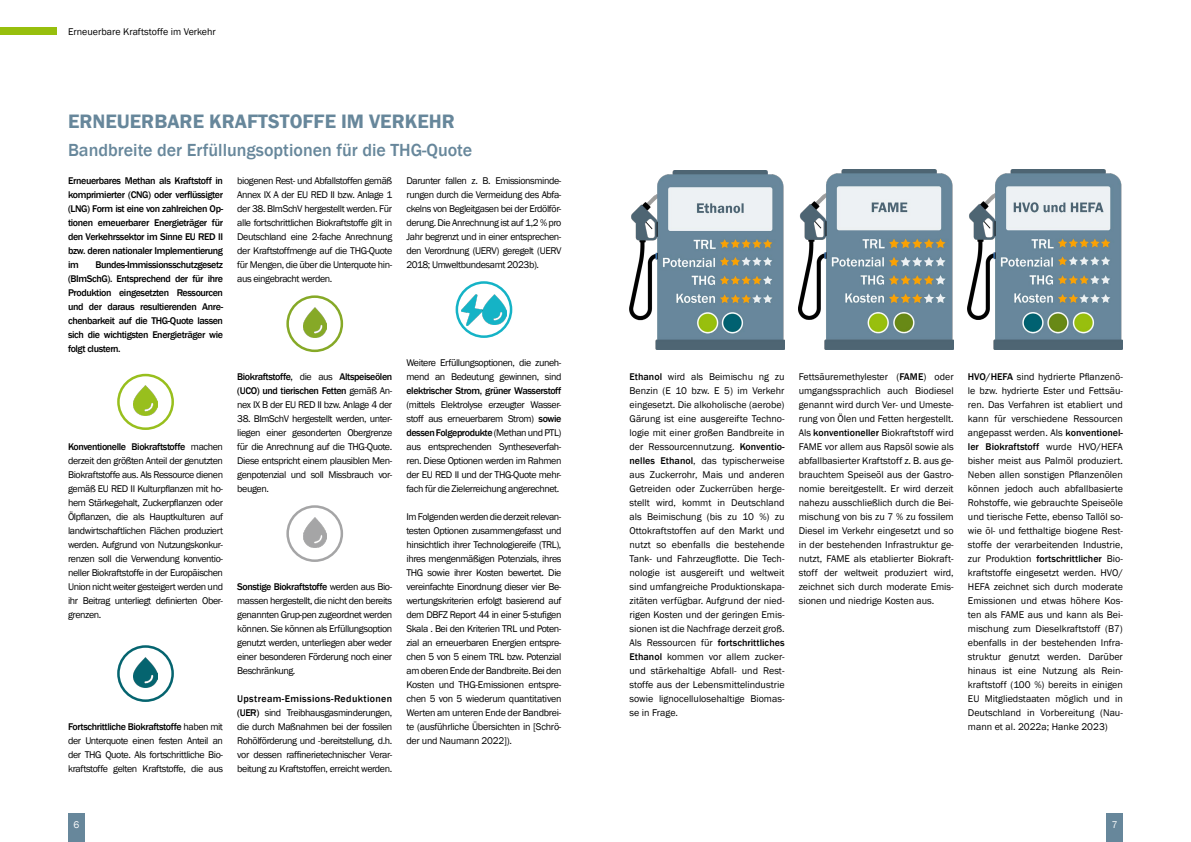
<style>
.page{position:relative;width:1191px;height:842px;background:#fff}
.page>*{position:absolute;margin:0;border:0;box-sizing:border-box;transform-origin:0 0}
.Hauptüberschrift{font:600 20px "Franklin Gothic";color:#67879b}
.Fließtext{font:500 18px "Franklin Gothic";color:#67879b}
.Endnoten_Verzeichnis{font:10px/14px "Franklin Gothic";letter-spacing:-.04em;color:#000;text-align:justify}
.Fließtext-2{font:10px/14px "Franklin Gothic";letter-spacing:-.04em;color:#000;text-align:justify}
.Fließtext-3{font:500 10px/14px "Franklin Gothic";letter-spacing:-.04em;color:#000;text-align:justify}
.Endnoten_Verzeichnis-2{font:500 10px/14px "Franklin Gothic";letter-spacing:-.04em;color:#000;text-align:justify}
.Endnoten_Verzeichnis-3{font:10px "Franklin Gothic";color:#000}
.t1{font:10px "Franklin Gothic";color:#fff}
.s1{font-weight:500}
.s2{font-weight:400}
</style>
<div class="page">
<img style="left:134px;top:385px;width:23px;height:31px">
<div style="left:117px;top:374px;width:57px;height:56px;border:3px solid #98bf1d;border-radius:50%"></div>
<div style="left:117px;top:645px;width:57px;height:57px;border:3px solid #05646f;border-radius:50%"></div>
<img style="left:134px;top:657px;width:23px;height:30px">
<div style="left:286px;top:295px;width:57px;height:57px;border:3px solid #86a927;border-radius:50%"></div>
<img style="left:303px;top:307px;width:23px;height:31px">
<div style="left:455px;top:281px;width:57px;height:57px;border:3px solid #15b3c6;border-radius:50%"></div>
<img style="left:461px;top:294px;width:45px;height:31px">
<img style="left:798px;top:170px;width:155px;height:179px">
<img style="left:968px;top:170px;width:154px;height:179px">
<div style="left:286px;top:505px;width:57px;height:57px;border:3px solid #a5a5a6;border-radius:50%"></div>
<img style="left:303px;top:517px;width:23px;height:30px">
<img style="left:629px;top:170px;width:155px;height:179px">
<div style="left:68px;top:813px;width:16px;height:29px;background:#67879b"></div>
<div style="left:1106px;top:813px;width:17px;height:29px;background:#67879b"></div>
<div style="left:0;top:28px;width:57px;height:7px;background:#97bf0d"></div>
<p class="Endnoten_Verzeichnis-3" style="left:68px;top:25px;width:149px">Erneuerbare Kraftstoffe im Verkehr</p>
<p class="Hauptüberschrift" style="left:68px;top:109px;width:388px">ERNEUERBARE KRAFTSTOFFE IM VERKEHR</p>
<p class="Fließtext" style="left:68px;top:139px;width:406px">Bandbreite der Erfüllungsoptionen für die THG-Quote</p>
<p class="Fließtext-3" style="left:68px;top:174px;width:156px">Erneuerbares Methan als Kraftstoff in komprimierter (CNG) oder verflüssigter (LNG) Form ist eine von zahlreichen Op&shy;tionen erneuerbarer Energieträger für den Verkehrssektor im Sinne EU RED II bzw. deren nationaler Implementierung im</p>
<p class="Endnoten_Verzeichnis" style="left:237px;top:174px;width:156px">biogenen Rest- und Abfallstoffen gemäß Annex IX A der EU RED II bzw. Anlage 1 der 38. BImSchV hergestellt werden. Für alle fortschrittlichen Biokraftstoffe gilt in Deutschland eine 2-fache Anrechnung der Kraftstoffmenge auf die THG-Quote für Mengen, die über die Unterquote hin&shy;aus eingebracht werden.</p>
<p class="Endnoten_Verzeichnis" style="left:406px;top:174px;width:156px">Darunter fallen z. B. Emissionsminde&shy;rungen durch die Vermeidung des Abfa&shy;ckelns von Begleitgasen bei der Erdölför&shy;derung. Die Anrechnung ist auf 1,2 % pro Jahr begrenzt und in einer entsprechen&shy;den Verordnung (UERV) geregelt (UERV 2018; Umweltbundesamt 2023b).</p>
<p class="Fließtext-3" style="left:68px;top:258px;width:156px;text-indent:27px">Bundes-Immissionsschutzgesetz (BImSchG). Entsprechend der für ihre Produktion eingesetzten Ressourcen und der daraus resultierenden Anre&shy;chenbarkeit auf die THG-Quote lassen sich die wichtigsten Energieträger wie folgt clustern.</p>
<p class="Fließtext-2" style="left:68px;top:440px;width:156px"><span class="s1">Konventionelle Biokraftstoffe</span> machen derzeit den größten Anteil der genutzten Biokraftstoffe aus. Als Ressource dienen gemäß EU RED II Kulturpflanzen mit ho&shy;hem Stärkegehalt, Zuckerpflanzen oder Ölpflanzen, die als Hauptkulturen auf landwirtschaftlichen Flächen produziert werden. Aufgrund von Nutzungskonkur&shy;renzen soll die Verwendung konventio&shy;neller Biokraftstoffe in der Europäischen Union nicht weiter gesteigert werden und ihr Beitrag unterliegt definierten Ober&shy;grenzen.</p>
<p class="Endnoten_Verzeichnis" style="left:68px;top:720px;width:156px"><span class="s1">Fortschrittliche Biokraftstoffe</span> haben mit der Unterquote einen festen Anteil an der THG Quote. Als fortschrittliche Bio&shy;kraftstoffe gelten Kraftstoffe, die aus</p>
<p class="Endnoten_Verzeichnis-2" style="left:237px;top:370px;width:156px">Biokraftstoffe, <span class="s2">die aus</span> Altspeiseölen (UCO) und tierischen Fetten <span class="s2">gemäß An&shy;nex IX B der EU RED II bzw. Anlage 4 der</span></p>
<p class="Endnoten_Verzeichnis" style="left:237px;top:412px;width:156px">38. BImSchV hergestellt werden, unter&shy;liegen einer gesonderten Obergrenze für die Anrechnung auf die THG-Quote.<br>Diese entspricht einem plausiblen Men&shy;genpotenzial und soll Missbrauch vor&shy;beugen.</p>
<p class="Endnoten_Verzeichnis" style="left:237px;top:580px;width:156px"><span class="s1">Sonstige Biokraftstoffe</span> werden aus Bio&shy;massen hergestellt, die nicht den bereits genannten Grup-pen zugeordnet werden können. Sie können als Erfüllungsoption genutzt werden, unterliegen aber weder einer besonderen Förderung noch einer Beschränkung.</p>
<p class="Endnoten_Verzeichnis" style="left:237px;top:692px;width:156px"><span class="s1">Upstream-Emissions-Reduktionen (UER)</span> sind Treibhausgasminderungen, die durch Maßnahmen bei der fossilen Rohölförderung und -bereitstellung, d.h. vor dessen raffinerietechnischer Verar&shy;beitung zu Kraftstoffen, erreicht werden.</p>
<p class="Endnoten_Verzeichnis" style="left:406px;top:356px;width:156px">Weitere Erfüllungsoptionen, die zuneh&shy;mend an Bedeutung gewinnen, sind <span class="s1">elektrischer Strom, grüner Wasserstoff </span>(mittels Elektrolyse erzeugter Wasser&shy;stoff aus erneuerbarem Strom) <span class="s1">sowie dessen Folgeprodukte</span> (Methan und PTL) aus entsprechenden Syntheseverfah&shy;ren. Diese Optionen werden im Rahmen der EU RED II und der THG-Quote mehr&shy;fach für die Zielerreichung angerechnet.</p>
<p class="Endnoten_Verzeichnis" style="left:406px;top:510px;width:156px">Im Folgenden werden die derzeit relevan&shy;testen Optionen zusammengefasst und hinsichtlich ihrer Technologiereife (TRL), ihres mengenmäßigen Potenzials, ihres THG sowie ihrer Kosten bewertet. Die vereinfachte Einordnung dieser vier Be&shy;wertungskriterien erfolgt basierend auf dem DBFZ Report 44 in einer 5-stufigen Skala . Bei den Kriterien TRL und Poten&shy;zial an erneuerbaren Energien entspre&shy;chen 5 von 5 einem TRL bzw. Potenzial am oberen Ende der Bandbreite. Bei den Kosten und THG-Emissionen entspre&shy;chen 5 von 5 wiederum quantitativen Werten am unteren Ende der Bandbrei&shy;te (ausführliche Übersichten in [Schrö&shy;der und Naumann 2022]).</p>
<p class="Endnoten_Verzeichnis" style="left:629px;top:370px;width:156px"><span class="s1">Ethanol</span> wird als Beimischu ng zu Benzin (E 10 bzw. E 5) im Verkehr eingesetzt. Die alkoholische (aerobe)<br>Gärung ist eine ausgereifte Techno&shy;logie mit einer großen Bandbreite in der Ressourcennutzung. <span class="s1">Konventio&shy;nelles Ethanol</span>, das typischerweise aus Zuckerrohr, Mais und anderen Getreiden oder Zuckerrüben herge&shy;stellt wird, kommt in Deutschland als Beimischung (bis zu 10 %) zu Ottokraftstoffen auf den Markt und nutzt so ebenfalls die bestehende Tank- und Fahrzeugflotte. Die Tech&shy;nologie ist ausgereift und weltweit sind umfangreiche Produktionskapa&shy;zitäten verfügbar. Aufgrund der nied&shy;rigen Kosten und der geringen Emis&shy;sionen ist die Nachfrage derzeit groß.<br>Als Ressourcen für <span class="s1">fortschrittliches Ethanol</span> kommen vor allem zucker&shy;und stärkehaltige Abfall- und Rest&shy;stoffe aus der Lebensmittelindustrie sowie lignocellulosehaltige Biomas&shy;se in Frage.</p>
<p class="Endnoten_Verzeichnis" style="left:798px;top:370px;width:156px">Fettsäuremethylester (<span class="s1">FAME</span>) oder umgangssprachlich auch Biodiesel genannt wird durch Ver- und Umeste&shy;rung von Ölen und Fetten hergestellt.<br>Als <span class="s1">konventioneller</span> Biokraftstoff wird FAME vor allem aus Rapsöl sowie als abfallbasierter Kraftstoff z. B. aus ge&shy;brauchtem Speiseöl aus der Gastro&shy;nomie bereitgestellt. Er wird derzeit nahezu ausschließlich durch die Bei&shy;mischung von bis zu 7 % zu fossilem Diesel im Verkehr eingesetzt und so in der bestehenden Infrastruktur ge&shy;nutzt, FAME als etablierter Biokraft&shy;stoff der weltweit produziert wird, zeichnet sich durch moderate Emis&shy;sionen und niedrige Kosten aus.</p>
<p class="Endnoten_Verzeichnis" style="left:968px;top:370px;width:156px"><span class="s1">HVO/HEFA</span> sind hydrierte Pflanzenö&shy;le bzw. hydrierte Ester und Fettsäu&shy;ren. Das Verfahren ist etabliert und kann für verschiedene Ressourcen angepasst werden. Als <span class="s1">konventionel&shy;ler Biokraftstoff</span> wurde HVO/HEFA bisher meist aus Palmöl produziert.<br>Neben allen sonstigen Pflanzenölen können jedoch auch abfallbasierte Rohstoffe, wie gebrauchte Speiseöle und tierische Fette, ebenso Tallöl so&shy;wie öl- und fetthaltige biogene Rest&shy;stoffe der verarbeitenden Industrie, zur Produktion <span class="s1">fortschrittlicher</span> Bio&shy;kraftstoffe eingesetzt werden. HVO/ HEFA zeichnet sich durch moderate Emissionen und etwas höhere Kos&shy;ten als FAME aus und kann als Bei&shy;mischung zum Dieselkraftstoff (B7) ebenfalls in der bestehenden Infra&shy;struktur genutzt werden. Darüber hinaus ist eine Nutzung als Rein&shy;kraftstoff (100 %) bereits in einigen EU Mitgliedstaaten möglich und in Deutschland in Vorbereitung (Nau&shy;mann et al. 2022a; Hanke 2023)</p>
<p class="t1" style="left:73px;top:818px;width:7px">6</p>
<p class="t1" style="left:1111px;top:818px;width:7px">7</p>
</div>
